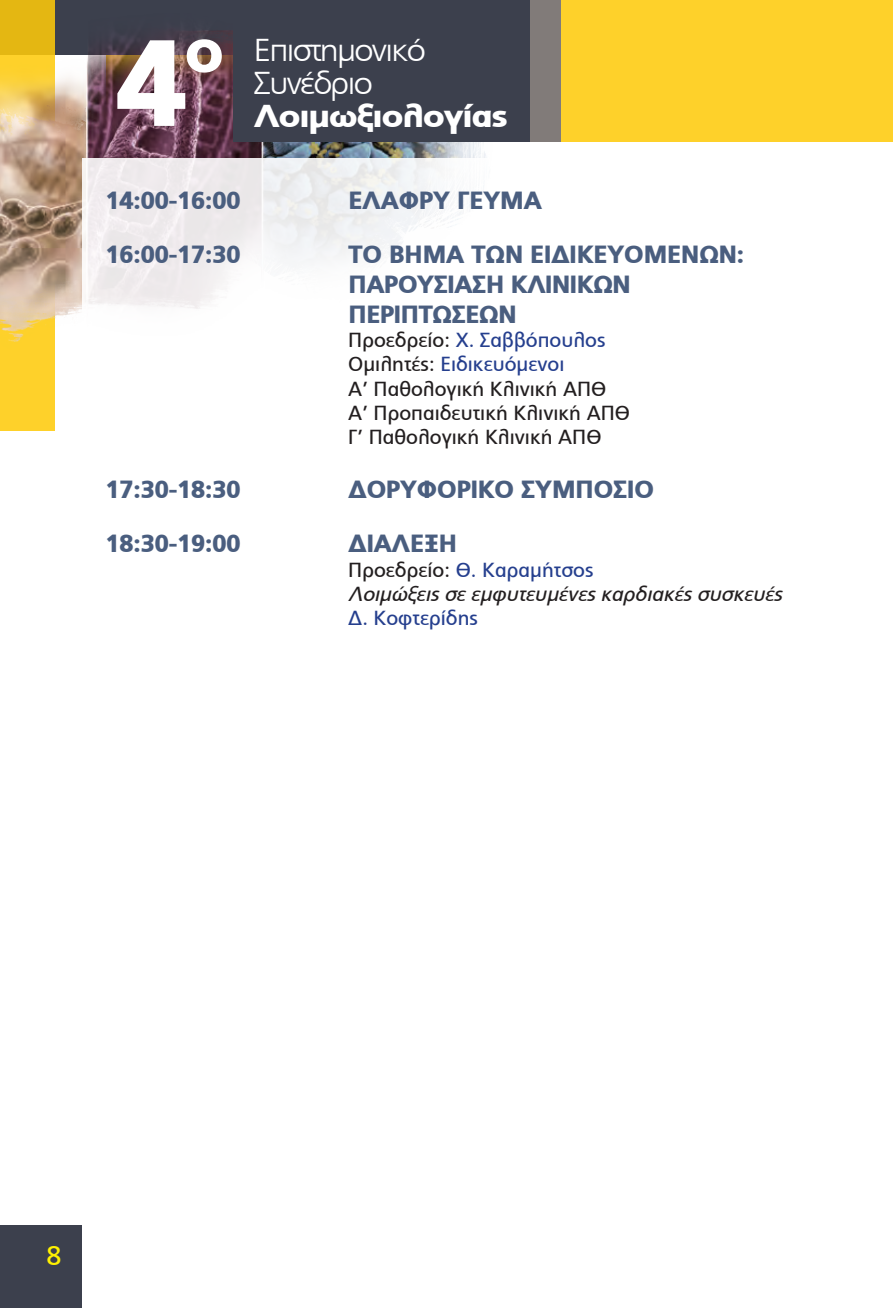
<style>
.page{position:relative;width:893px;height:1308px;background:#fff}
.page>*{position:absolute;margin:0;border:0;box-sizing:border-box;transform-origin:0 0}
.t1{font:900 122.62px "PF Catalog";color:#fff}
.t2{font:900 61.88px "PF Catalog";color:#fff}
.t3{font:300 31.5px/33.1px "PF Catalog";letter-spacing:-.05em;color:#fff;scale:1.09 1}
.t4{font:900 31.5px "PF Catalog";letter-spacing:-.05em;color:#fff;scale:1.09 1}
.t5{font:27px "PF Catalog";color:#fff101}
.t6{font:900 24.75px/29.7px "PF Catalog";letter-spacing:-.03em;color:#4a5e7f}
.t7{font:20.25px/24.3px "PF Catalog";color:#231f20}
.t8{font:italic 20.25px/24.3px "PF Catalog";color:#231f20}
.t9{font:20.25px "PF Catalog";color:#253f8e}
.s1{color:#253f8e}
.s2{font-style:normal}
.s3{font-style:normal;color:#253f8e}
</style>
<div class="page">
<div style="left:107px;top:0;width:786px;height:141px;background:#fed12a"></div>
<div style="left:0;top:0;width:55px;height:430px;background:#fed12a"></div>
<div style="left:0;top:1225px;width:82px;height:82px;background:#3c404d"></div>
<img style="left:0;top:0;width:570px;height:342px">
<div style="left:82px;top:158px;width:729px;height:1067px;background:#fff"></div>
<div style="left:233px;top:0;width:296px;height:141px;background:#3c404d"></div>
<h2 class="t2" style="left:184px;top:14px;width:42px">ο</h2>
<h1 class="t1" style="left:115px;top:11px;width:75px">4</h1>
<p class="t3" style="left:254px;top:34px;width:159px">Επιστημονικό<br>Συνέδριο</p>
<p class="t4" style="left:254px;top:98px;width:235px">Λοιμωξιολογίας</p>
<p class="t6" style="left:105px;top:186px;width:137px">14:00-16:00</p>
<p class="t6" style="left:348px;top:186px;width:195px">ΕΛΑΦΡΥ ΓΕΥΜΑ</p>
<p class="t6" style="left:105px;top:240px;width:137px">16:00-17:30</p>
<p class="t6" style="left:348px;top:240px;width:398px">ΤΟ ΒΗΜΑ ΤΩΝ ΕΙΔΙΚΕΥΟΜΕΝΩΝ:<br>ΠΑΡΟΥΣΙΑΣΗ ΚΛΙΝΙΚΩΝ<br>ΠΕΡΙΠΤΩΣΕΩΝ</p>
<p class="t7" style="left:348px;top:328px;width:283px">Προεδρείο: <span class="s1">Χ. Σαββόπουλος<br></span>Ομιλητές: <span class="s1">Ειδικευόμενοι<br></span>Α’ Παθολογική Κλινική ΑΠΘ<br>Α’ Προπαιδευτική Κλινική ΑΠΘ<br>Γ’ Παθολογική Κλινική ΑΠΘ</p>
<p class="t6" style="left:105px;top:475px;width:137px">17:30-18:30</p>
<p class="t6" style="left:348px;top:475px;width:307px">ΔΟΡΥΦΟΡΙΚΟ ΣΥΜΠΟΣΙΟ</p>
<p class="t6" style="left:105px;top:529px;width:137px">18:30-19:00</p>
<p class="t6" style="left:348px;top:529px;width:111px">ΔΙΑΛΕΞΗ</p>
<p class="t8" style="left:348px;top:557px;width:440px"><span class="s2">Προεδρείο:</span> <span class="s3">Θ. Καραμήτσος<br></span>Λοιμώξειςσεεμφυτευμένεςκαρδιακέςσυσκευές</p>
<p class="t9" style="left:348px;top:606px;width:131px">Δ. Κοφτερίδης</p>
<p class="t5" style="left:47px;top:1239px;width:17px">8</p>
</div>
